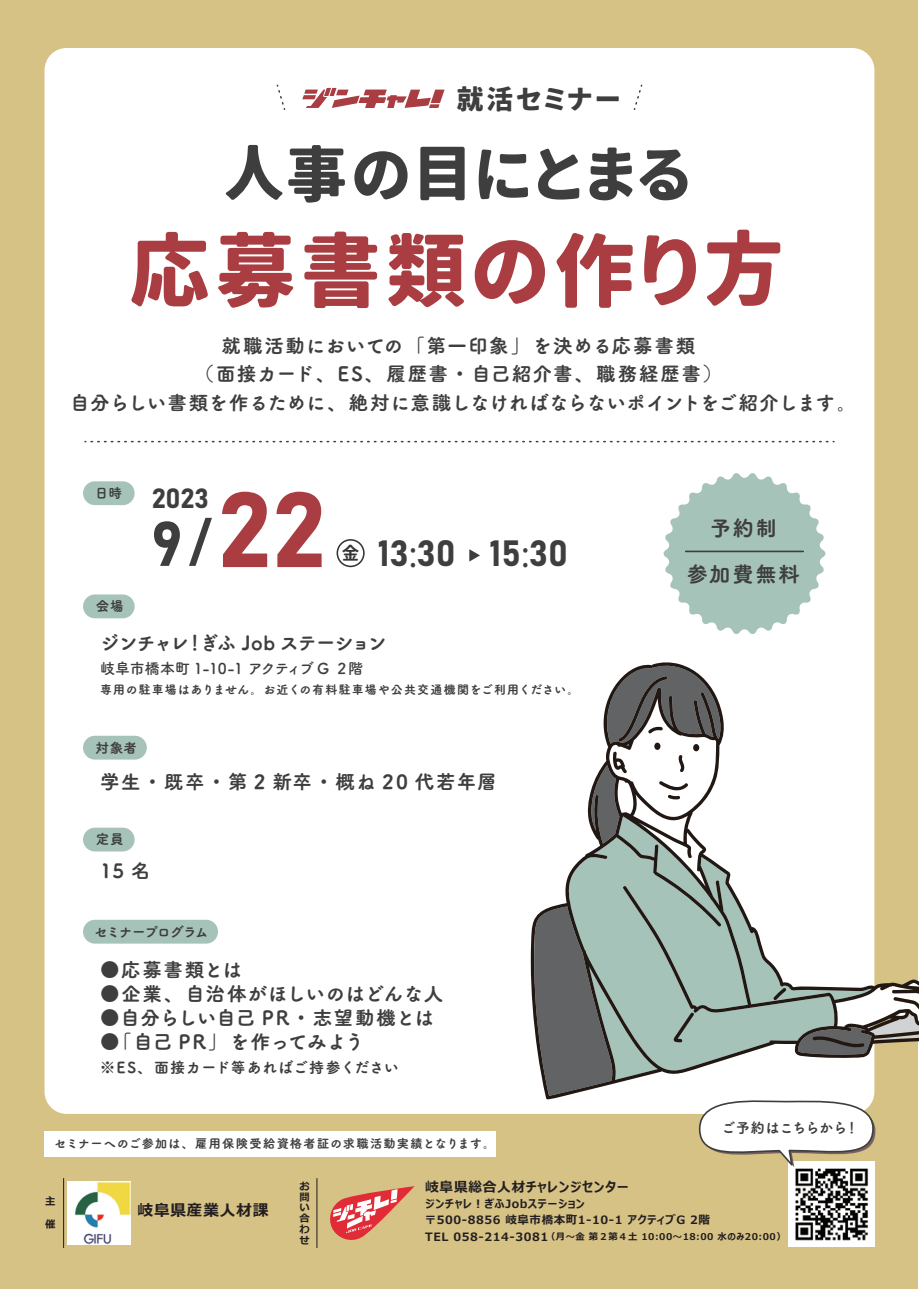
<style>
.page{position:relative;width:919px;height:1289px;background:#fff}
.page>*{position:absolute;margin:0;border:0;box-sizing:border-box;transform-origin:0 0}
.t1{font:105px "Bahnschrift";color:#aa3d41}
.t2{font:79.8px "Gen Jyuu Gothic L P Heavy";letter-spacing:.07em;color:#aa3d41}
.t3{font:60.3px "Gen Jyuu Gothic L P Heavy";letter-spacing:.045em;color:#3e3e3f}
.t4{font:36px "Bahnschrift";color:#3e3e3f}
.t5{font:27.45px "Bahnschrift";color:#3e3e3f}
.t6{font:26.55px "Gen Jyuu Gothic L P Heavy";letter-spacing:.1em;color:#3e3e3f}
.t7{font:21.3px/45.2px "Tsuku A Rd Gothic Std E";letter-spacing:.08em;color:#3e3e3f;text-align:center}
.t8{font:19.5px/28.5px "Tsuku A Rd Gothic Std E";letter-spacing:.025em;color:#3e3e3f;text-align:center}
.t9{font:19.5px "Tsuku A Rd Gothic Std E";letter-spacing:.075em;color:#3e3e3f}
.t10{font:19.5px "Tsuku A Rd Gothic Std E";letter-spacing:.005em;color:#3e3e3f}
.t11{font:19.5px "Tsuku A Rd Gothic Std E";letter-spacing:-.085em;color:#3e3e3f}
.t12{font:19.5px "Tsuku A Rd Gothic Std E";letter-spacing:-.01em;color:#3e3e3f}
.t13{font:700 17.55px "Gen Jyuu Gothic L";color:#343434}
.t14{font:700 15.6px "Meiryo UI";letter-spacing:.05em;color:#231f20}
.t15{font:15px "Tsuku A Rd Gothic Std E";letter-spacing:.03em;color:#3e3e3f}
.t16{font:15px "Tsuku A Rd Gothic Std B";letter-spacing:-.03em;color:#3e3e3f}
.t17{font:14.1px "Tsuku A Rd Gothic Std E";letter-spacing:-.01em;color:#3e3e3f}
.t18{font:700 13.65px "Meiryo UI";letter-spacing:.05em;color:#231f20}
.t19{font:13.65px "Tsuku A Rd Gothic Std E";letter-spacing:-.085em;color:#3e3e3f}
.t20{font:13.65px "Tsuku A Rd Gothic Std E";letter-spacing:-.045em;color:#3e3e3f}
.t21{font:12.3px "Tsuku A Rd Gothic Std E";letter-spacing:.075em;color:#3e3e3f}
.t22{font:12px "Tsuku A Rd Gothic Std E";letter-spacing:.075em;color:#3e3e3f}
.t23{font:700 11.55px "Meiryo UI";letter-spacing:.05em;color:#231f20}
.t24{font:700 10.5px/23px "Meiryo UI";color:#231f20}
.t25{font:700 10.35px/10.8px "Meiryo UI";color:#231f20;text-align:justify}
.t26{font:700 9.3px "Meiryo UI";letter-spacing:.05em;color:#231f20}
.s1{font-size:62.1px;color:#3e3e3f}
.s2{font-size:51.75px;color:#3e3e3f}
.s3{font-family:"Koz Go Pr 6 N"}
</style>
<div class="page">
<div style="left:0;top:0;width:917px;height:1288px;background:#d7c286"></div>
<div style="left:45px;top:48px;width:829px;height:1065px;background:#fff;border-radius:22px"></div>
<svg style="left:469px;top:549px;width:11px;height:12px"></svg>
<div style="left:83px;top:919px;width:135px;height:24px;background:#a6c3ba;border-radius:12px"></div>
<div style="left:83px;top:735px;width:64px;height:24px;background:#a6c3ba;border-radius:12px"></div>
<div style="left:83px;top:594px;width:52px;height:24px;background:#a6c3ba;border-radius:12px"></div>
<svg style="left:85px;top:441px;width:749px;height:1px"></svg>
<svg style="left:302px;top:88px;width:142px;height:20px"></svg>
<svg style="left:276px;top:85px;width:9px;height:25px"></svg>
<svg style="left:633px;top:85px;width:9px;height:25px"></svg>
<div style="left:83px;top:481px;width:52px;height:24px;background:#a6c3ba;border-radius:12px"></div>
<div style="left:83px;top:827px;width:52px;height:24px;background:#a6c3ba;border-radius:12px"></div>
<div style="left:336px;top:539px;width:28px;height:28px;border:2px solid #343434;border-radius:50%"></div>
<svg style="left:663px;top:473px;width:163px;height:161px"></svg>
<hr style="left:685px;top:550px;width:118px;height:2px;background:#3e3e3f">
<svg style="left:330px;top:1186px;width:84px;height:54px"></svg>
<img style="left:68px;top:1181px;width:62px;height:63px">
<hr style="left:63px;top:1178px;width:1px;height:69px;background:#231f20">
<hr style="left:316px;top:1178px;width:1px;height:69px;background:#231f20">
<div style="left:45px;top:1130px;width:451px;height:26px;background:#fff"></div>
<img style="left:788px;top:1170px;width:86px;height:76px">
<svg style="left:534px;top:663px;width:384px;height:507px"></svg>
<h3 class="t6" style="left:457px;top:79px;width:165px">就活セミナー</h3>
<h3 class="t3" style="left:224px;top:129px;width:468px">人事の目にとまる</h3>
<h2 class="t2" style="left:129px;top:210px;width:656px">応募書類の作り方</h2>
<p class="t8" style="left:70px;top:330px;width:787px">就職活動においての「第一印象」を決める応募書類<br>（面接カード、ES、履歴書・自己紹介書、職務経歴書）<br>自分らしい書類を作るために、絶対に意識しなければならないポイントをご紹介します。</p>
<p class="t20" style="left:95px;top:482px;width:29px">日時</p>
<p class="t20" style="left:96px;top:595px;width:29px">会場</p>
<h3 class="t5" style="left:152px;top:477px;width:59px">2023</h3>
<h1 class="t1" style="left:151px;top:450px;width:177px"><span class="s1">9</span><span class="s2">/</span>22</h1>
<p class="t13" style="left:342px;top:540px;width:19px">金</p>
<h3 class="t4" style="left:377px;top:526px;width:192px">13<span class="s3">:</span>30 15<span class="s3">:</span>30</h3>
<p class="t11" style="left:100px;top:627px;width:288px">ジンチャレ！ぎふ Job ステーション</p>
<p class="t16" style="left:100px;top:656px;width:264px">岐阜市橋本町 1-10-1 アクティブ G ２階</p>
<p class="t22" style="left:100px;top:680px;width:480px">専用の駐車場はありません。お近くの有料駐車場や公共交通機関をご利用ください。</p>
<p class="t20" style="left:95px;top:736px;width:43px">対象者</p>
<p class="t9" style="left:100px;top:766px;width:398px">学生・既卒・第 2 新卒・概ね 20 代若年層</p>
<p class="t20" style="left:96px;top:828px;width:29px">定員</p>
<p class="t8" style="left:100px;top:855px;width:52px">15 名</p>
<p class="t19" style="left:95px;top:920px;width:115px">セミナープログラム</p>
<p class="t8" style="left:100px;top:954px;width:143px">●応募書類とは</p>
<p class="t8" style="left:100px;top:978px;width:344px">●企業、自治体がほしいのはどんな人</p>
<p class="t10" style="left:100px;top:1002px;width:335px">●自分らしい自己 PR・志望動機とは</p>
<p class="t12" style="left:100px;top:1026px;width:265px">●「自己 PR」を作ってみよう</p>
<p class="t15" style="left:100px;top:1055px;width:300px">※ES、面接カード等あればご持参ください</p>
<p class="t21" style="left:55px;top:1134px;width:442px">セミナーへのご参加は、雇用保険受給資格者証の求職活動実績となります。</p>
<p class="t7" style="left:686px;top:504px;width:114px">予約制<br>参加費無料</p>
<p class="t17" style="left:721px;top:1116px;width:139px">ご予約はこちらから！</p>
<p class="t18" style="left:425px;top:1177px;width:205px">岐阜県総合人材チャレンジセンター</p>
<p class="t23" style="left:424px;top:1211px;width:287px">〒500-8856 岐阜市橋本町1-10-1 アクティブG 2階</p>
<p class="t25" style="left:299px;top:1180px;width:12px">お問い合わせ</p>
<p class="t24" style="left:45px;top:1190px;width:12px">主催</p>
<p class="t14" style="left:137px;top:1199px;width:132px">岐阜県産業人材課</p>
<p class="t23" style="left:425px;top:1195px;width:161px">ジンチャレ︕ぎふJobステーション</p>
<p class="t26" style="left:546px;top:1230px;width:241px">（月～金 第２第４土 10:00～18:00 水のみ20:00）</p>
<p class="t23" style="left:425px;top:1228px;width:124px">TEL 058-214-3081</p>
</div>
